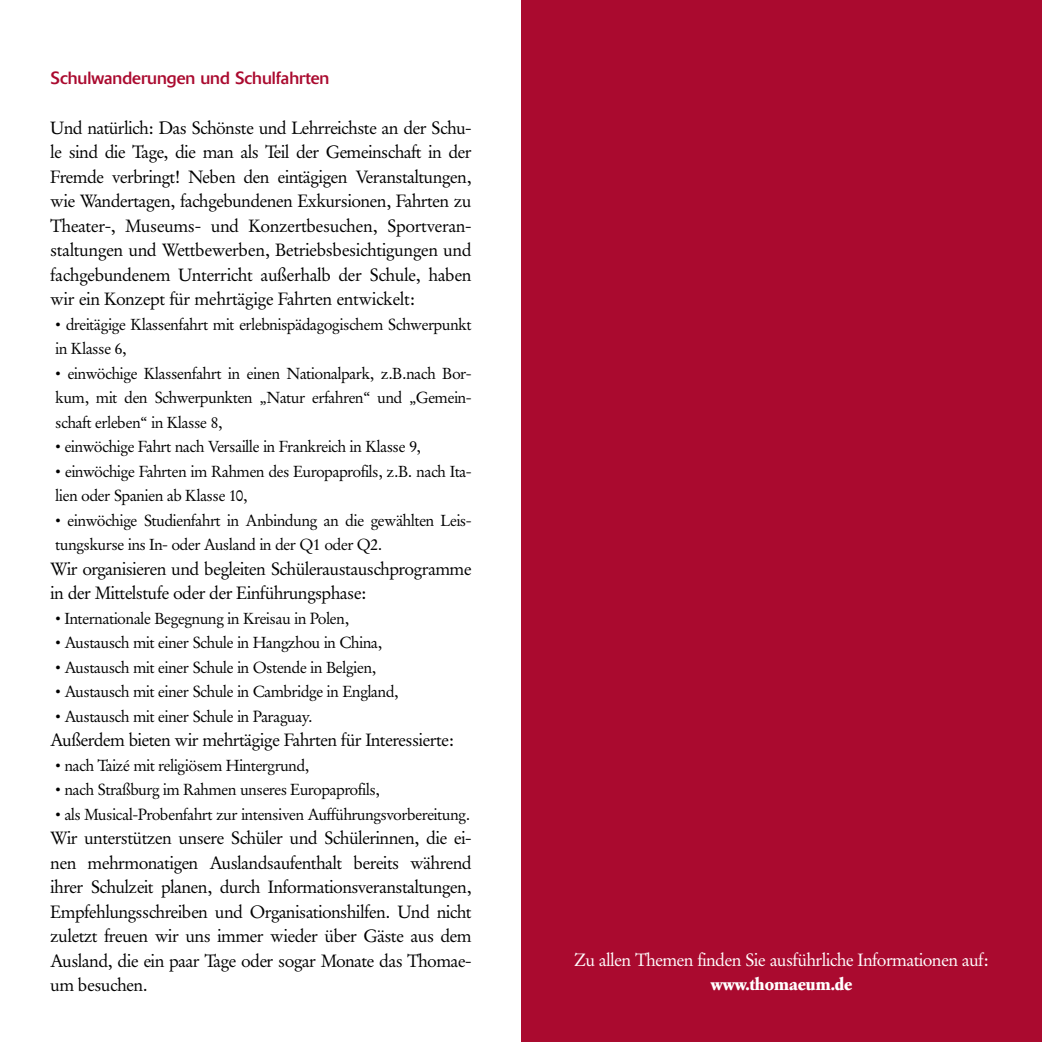
<style>
.page{position:relative;width:1042px;height:1042px;background:#fff}
.page>*{position:absolute;margin:0;border:0;box-sizing:border-box;transform-origin:0 0}
.t1{font:17.5px/24.5px "Garamond Stempel BQ";color:#000;text-align:justify}
.t2{font:17.5px "Garamond Stempel BQ";color:#fff}
.t3{font:17.5px "Delta";color:#aa0a2f}
.t4{font:700 17.5px "Garamond BQ";color:#fff}
.t5{font:15.75px/24.5px "Garamond Stempel BQ";color:#000}
</style>
<div class="page">
<div style="left:521px;top:0;width:521px;height:1042px;background:#aa0a2f"></div>
<p class="t3" style="left:51px;top:68px;width:280px">Schulwanderungen und Schulfahrten</p>
<p class="t1" style="left:51px;top:115px;width:422px">Und natürlich: Das Schönste und Lehrreichste an der Schu&shy;le sind die Tage, die man als Teil der Gemeinschaft in der Fremde verbringt! Neben den eintägigen Veranstaltungen, wie Wandertagen, fachgebundenen Exkursionen, Fahrten zu Theater-, Museums- und Konzertbesuchen, Sportveran&shy;staltungen und Wettbewerben, Betriebsbesichtigungen und fachgebundenem Unterricht außerhalb der Schule, haben wir ein Konzept für mehrtägige Fahrten entwickelt:</p>
<p class="t5" style="left:56px;top:312px;width:417px">• dreitägige Klassenfahrt mit erlebnispädagogischem Schwerpunkt in Klasse 6,</p>
<p class="t5" style="left:56px;top:361px;width:417px;text-align:justify">• einwöchige Klassenfahrt in einen Nationalpark, z.B.nach Bor&shy;kum, mit den Schwerpunkten „Natur erfahren“ und „Gemein&shy;schaft erleben“ in Klasse 8,</p>
<p class="t5" style="left:56px;top:435px;width:367px">• einwöchige Fahrt nach Versaille in Frankreich in Klasse 9,</p>
<p class="t5" style="left:56px;top:459px;width:417px">• einwöchige Fahrten im Rahmen des Europaprofils, z.B. nach Ita&shy;lien oder Spanien ab Klasse 10,</p>
<p class="t5" style="left:56px;top:508px;width:417px">• einwöchige Studienfahrt in Anbindung an die gewählten Leis&shy;tungskurse ins In- oder Ausland in der Q1 oder Q2.</p>
<p class="t1" style="left:51px;top:556px;width:422px">Wir organisieren und begleiten Schüleraustauschprogramme in der Mittelstufe oder der Einführungsphase:</p>
<p class="t5" style="left:56px;top:606px;width:295px">• Internationale Begegnung in Kreisau in Polen,</p>
<p class="t5" style="left:56px;top:630px;width:328px">• Austausch mit einer Schule in Hangzhou in China,</p>
<p class="t5" style="left:56px;top:655px;width:322px">• Austausch mit einer Schule in Ostende in Belgien,</p>
<p class="t5" style="left:56px;top:680px;width:344px">• Austausch mit einer Schule in Cambridge in England,</p>
<p class="t5" style="left:56px;top:704px;width:258px">• Austausch mit einer Schule in Paraguay.</p>
<p class="t1" style="left:51px;top:728px;width:405px">Außerdem bieten wir mehrtägige Fahrten für Interessierte:</p>
<p class="t5" style="left:56px;top:753px;width:255px">• nach Taizé mit religiösem Hintergrund,</p>
<p class="t5" style="left:56px;top:777px;width:326px">• nach Straßburg im Rahmen unseres Europaprofils,</p>
<p class="t5" style="left:56px;top:802px;width:416px">• als Musical-Probenfahrt zur intensiven Aufführungsvorbereitung.</p>
<p class="t1" style="left:51px;top:826px;width:422px">Wir unterstützen unsere Schüler und Schülerinnen, die ei&shy;nen mehrmonatigen Auslandsaufenthalt bereits während ihrer Schulzeit planen, durch Informationsveranstaltungen, Empfehlungsschreiben und Organisationshilfen. Und nicht zuletzt freuen wir uns immer wieder über Gäste aus dem Ausland, die ein paar Tage oder sogar Monate das Thomae&shy;um besuchen.</p>
<p class="t2" style="left:574px;top:949px;width:415px">Zu allen Themen finden Sie ausführliche Informationen auf:</p>
<p class="t4" style="left:711px;top:973px;width:143px">www.thomaeum.de</p>
</div>
